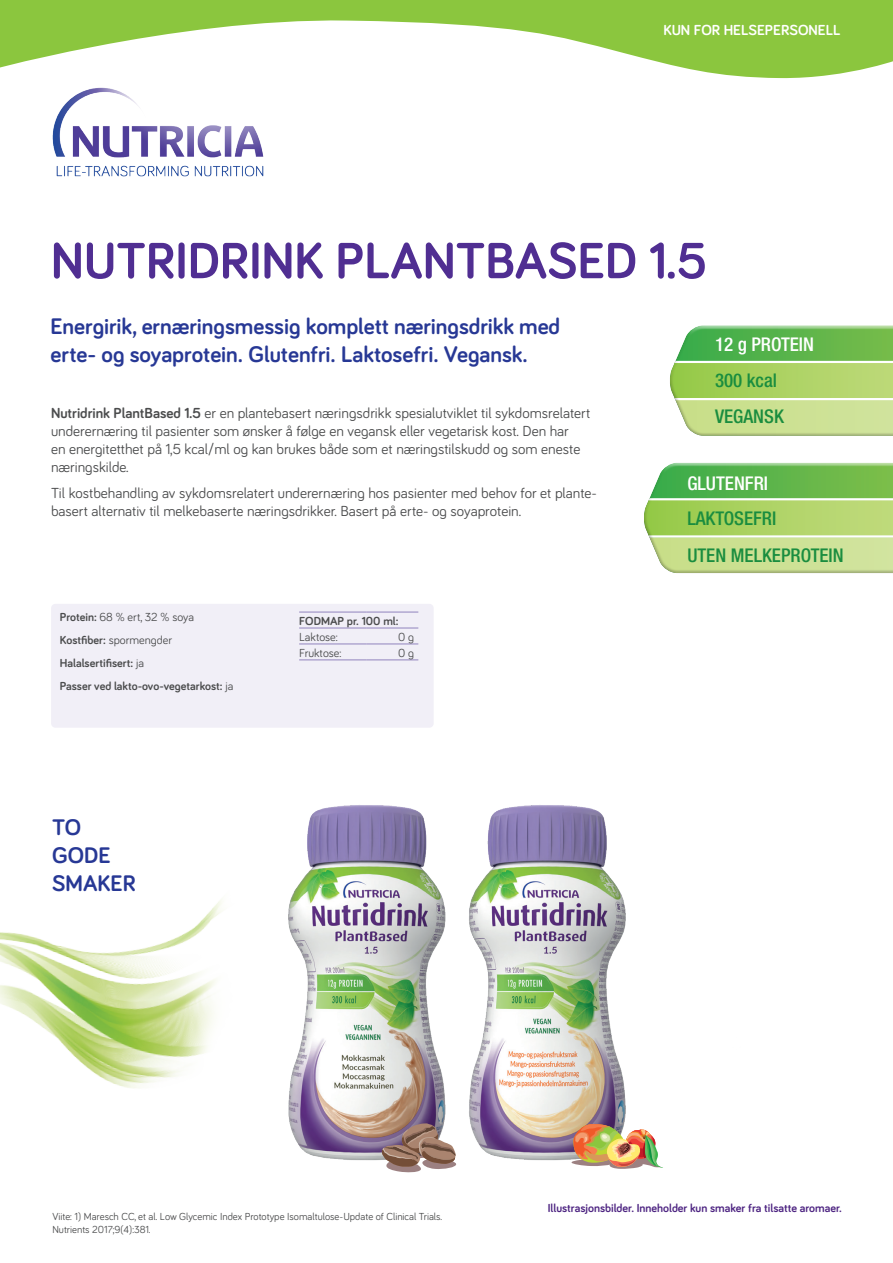
<style>
.page{position:relative;width:893px;height:1263px;background:#fff}
.page>*{position:absolute;margin:0;border:0;box-sizing:border-box;transform-origin:0 0}
.t1{font:700 52.5px "Bariol";color:#502e92}
.t2{font:700 23.25px/27.9px "Bariol";color:#273895}
.t3{font:500 condensed 18.9px/36.6px "Helvetica Neue LT Pro";color:#1a8d3f}
.t4{font:500 condensed 18.9px "Helvetica Neue LT Pro";color:#fff}
.t5{font:15px/18px "Bariol";color:#4b4c4d}
.t6{font:700 15px "Bariol";color:#fff}
.t7{font:700 12px/23px "Bariol";color:#4b4c4d}
.t8{font:700 12px "Bariol";color:#4e2582}
.t9{font:12px "Bariol";color:#4b4c4d}
.t10{font:10.5px/12.6px "Bariol";color:#4b4c4d}
.s1{font-weight:700}
.s2{font-weight:400}
</style>
<div class="page">
<svg style="left:0;top:0;width:893px;height:79px;fill:#8bc63e"></svg>
<img style="left:22px;top:57px;width:247px;height:120px">
<img style="left:290px;top:805px;width:65px;height:355px">
<img style="left:355px;top:805px;width:271px;height:368px">
<img style="left:572px;top:1123px;width:91px;height:46px">
<svg style="left:381px;top:1123px;width:75px;height:49px"></svg>
<div style="left:683px;top:325px;width:210px;height:107px;background:#fff;opacity:.75"></div>
<div style="left:667px;top:332px;width:226px;height:106px;background:#231f20;opacity:.25"></div>
<div style="left:657px;top:462px;width:236px;height:107px;background:#fff;opacity:.75"></div>
<div style="left:641px;top:469px;width:252px;height:106px;background:#231f20;opacity:.25"></div>
<img style="left:0;top:899px;width:290px;height:225px">
<div style="left:51px;top:604px;width:383px;height:124px;background:#f1eff7;border-radius:4px"></div>
<hr style="left:299px;top:644px;width:68px;height:1px;background:#9183bd">
<hr style="left:367px;top:644px;width:51px;height:1px;background:#9183bd">
<hr style="left:299px;top:660px;width:68px;height:1px;background:#9183bd">
<hr style="left:299px;top:612px;width:68px;height:1px;background:#9183bd">
<hr style="left:367px;top:612px;width:51px;height:1px;background:#9183bd">
<hr style="left:299px;top:628px;width:68px;height:1px;background:#9183bd">
<hr style="left:367px;top:628px;width:51px;height:1px;background:#9183bd">
<hr style="left:367px;top:660px;width:51px;height:1px;background:#9183bd">
<p class="t6" style="left:663px;top:20px;width:179px">KUN FOR HELSEPERSONELL</p>
<h1 class="t1" style="left:51px;top:225px;width:658px">NUTRIDRINK PLANTBASED 1.5</h1>
<h2 class="t2" style="left:50px;top:311px;width:511px">Energirik, ernæringsmessig komplett næringsdrikk med erte- og soyaprotein. Glutenfri. Laktosefri. Vegansk.</h2>
<p class="t5" style="left:51px;top:403px;width:541px"><span class="s1">Nutridrink PlantBased 1.5</span> er en plantebasert næringsdrikk spesialutviklet til sykdomsrelatert underernæring til pasienter som ønsker å følge en vegansk eller vegetarisk kost. Den har<br>en energitetthet på 1,5 kcal/ml og kan brukes både som et næringstilskudd og som eneste næringskilde.</p>
<p class="t5" style="left:51px;top:483px;width:547px">Til kostbehandling av sykdomsrelatert underernæring hos pasienter med behov for et plante&shy;basert alternativ til melkebaserte næringsdrikker. Basert på erte- og soyaprotein.</p>
<p class="t7" style="left:60px;top:605px;width:175px">Protein: <span class="s2">68 % ert, 32 % soya<br></span>Kostfiber: <span class="s2">spormengder<br></span>Halalsertifisert: <span class="s2">ja<br></span>Passer ved lakto-ovo-vegetarkost: <span class="s2">ja</span></p>
<p class="t7" style="left:299px;top:609px;width:101px">FODMAP pr. 100 ml:</p>
<p class="t9" style="left:299px;top:628px;width:40px">Laktose:</p>
<p class="t9" style="left:398px;top:628px;width:18px">0 g</p>
<p class="t9" style="left:299px;top:644px;width:44px">Fruktose:</p>
<p class="t9" style="left:398px;top:644px;width:18px">0 g</p>
<h2 class="t2" style="left:52px;top:812px;width:85px">TO<br>GODE<br>SMAKER</h2>
<p class="t4" style="left:715px;top:333px;width:101px">12 g PROTEIN</p>
<p class="t3" style="left:715px;top:361px;width:70px">300 kcal<br>VEGANSK</p>
<p class="t4" style="left:687px;top:472px;width:82px">GLUTENFRI</p>
<p class="t3" style="left:687px;top:500px;width:158px">LAKTOSEFRI<br>UTEN MELKEPROTEIN</p>
<p class="t10" style="left:52px;top:1210px;width:391px">Viite: 1) Maresch CC, et al. Low Glycemic Index Prototype Isomaltulose-Update of Clinical Trials.<br>Nutrients 2017;9(4):381.</p>
<p class="t8" style="left:548px;top:1199px;width:296px">Illustrasjonsbilder. Inneholder kun smaker fra tilsatte aromaer.</p>
</div>
